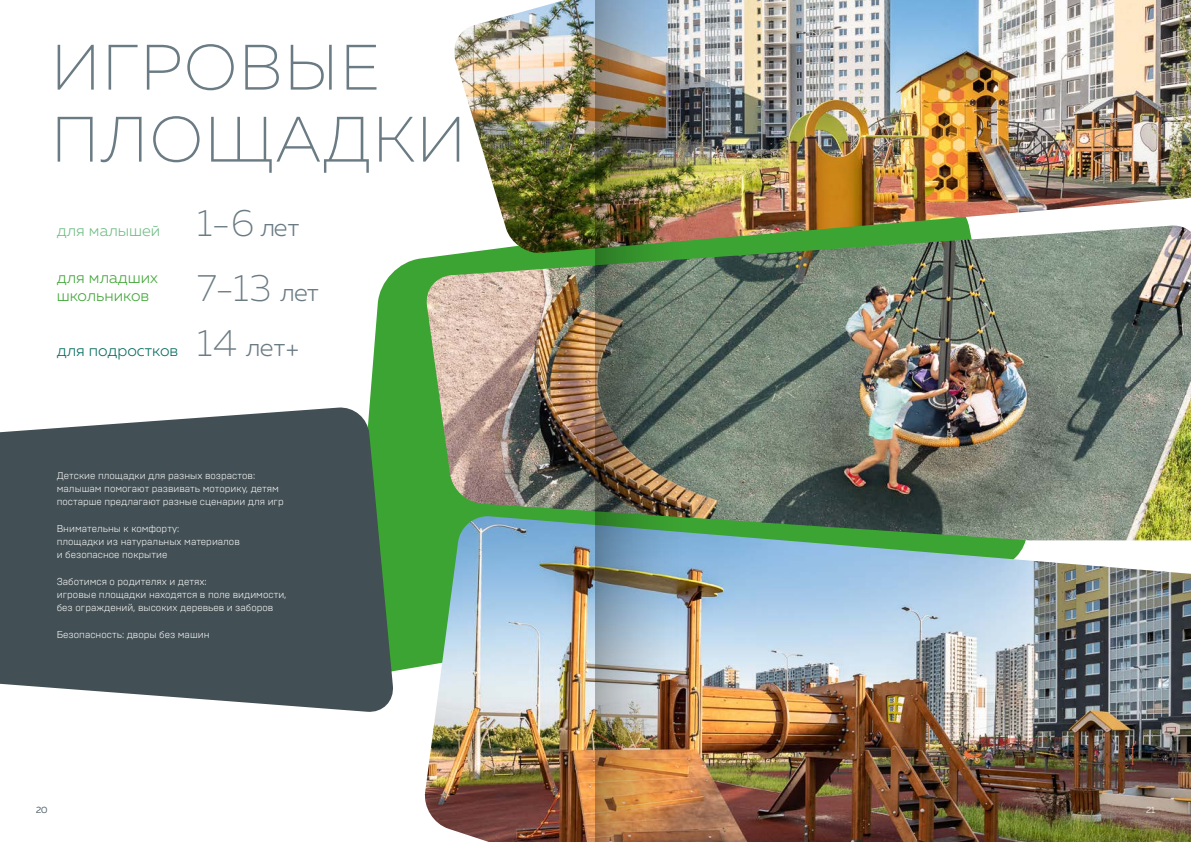
<style>
.page{position:relative;width:1191px;height:842px;background:#fff}
.page>*{position:absolute;margin:0;border:0;box-sizing:border-box;transform-origin:0 0}
.t1{font:200 64px/72px "Muller";letter-spacing:.03em;color:#6a7b84}
.t2{font:200 38px/64.1px "Muller";color:#6a7b84}
.t3{font:300 25px "Muller";color:#6a7b84}
.t4{font:300 16px/18px "Muller";color:#3ca432}
.t5{font:300 16px "Muller";color:#00695e}
.t6{font:300 16px "Muller";color:#6ebc84}
.t7{font:300 10px/13px "Brutal Type";color:#fff}
.t8{font:300 9px "Muller";color:#68757b}
.t9{font:300 9px "Muller";color:#fff}
.s1{font-weight:300;font-size:25px}
.s2{font-weight:200;font-size:38px}
</style>
<div class="page">
<svg style="left:369px;top:258px;width:56px;height:413px;background:#50ad47"></svg>
<svg style="left:0;top:406px;width:394px;height:306px;background:#516061"></svg>
<img style="left:423px;top:516px;width:768px;height:326px">
<img style="left:454px;top:0;width:737px;height:226px">
<img style="left:425px;top:226px;width:766px;height:314px">
<img style="left:595px;top:0;width:89px;height:842px">
<h1 class="t1" style="left:51px;top:31px;width:416px">ИГРОВЫЕ<br>ПЛОЩАДКИ</h1>
<h2 class="t2" style="left:197px;top:191px;width:123px">1-6 <span class="s1">лет<br></span>7-13 <span class="s1">лет</span></h2>
<h3 class="t3" style="left:197px;top:332px;width:104px"><span class="s2">14</span> лет+</h3>
<h3 class="t6" style="left:57px;top:221px;width:105px">для малышей</h3>
<h3 class="t4" style="left:57px;top:268px;width:103px">для младших школьников</h3>
<h3 class="t5" style="left:57px;top:341px;width:123px">для подростков</h3>
<p class="t7" style="left:57px;top:469px;width:228px">Детские площадки для разных возрастов: малышам помогают развивать моторику, детям постарше предлагают разные сценарии для игр</p>
<p class="t7" style="left:57px;top:522px;width:184px">Внимательны к комфорту:<br>площадки из натуральных материалов и безопасное покрытие</p>
<p class="t7" style="left:57px;top:575px;width:231px">Заботимся о родителях и детях:<br>игровые площадки находятся в поле видимости, без ограждений, высоких деревьев и заборов</p>
<p class="t7" style="left:57px;top:628px;width:154px">Безопасность: дворы без машин</p>
<p class="t8" style="left:36px;top:804px;width:13px">20</p>
<p class="t9" style="left:1146px;top:804px;width:10px">21</p>
</div>
